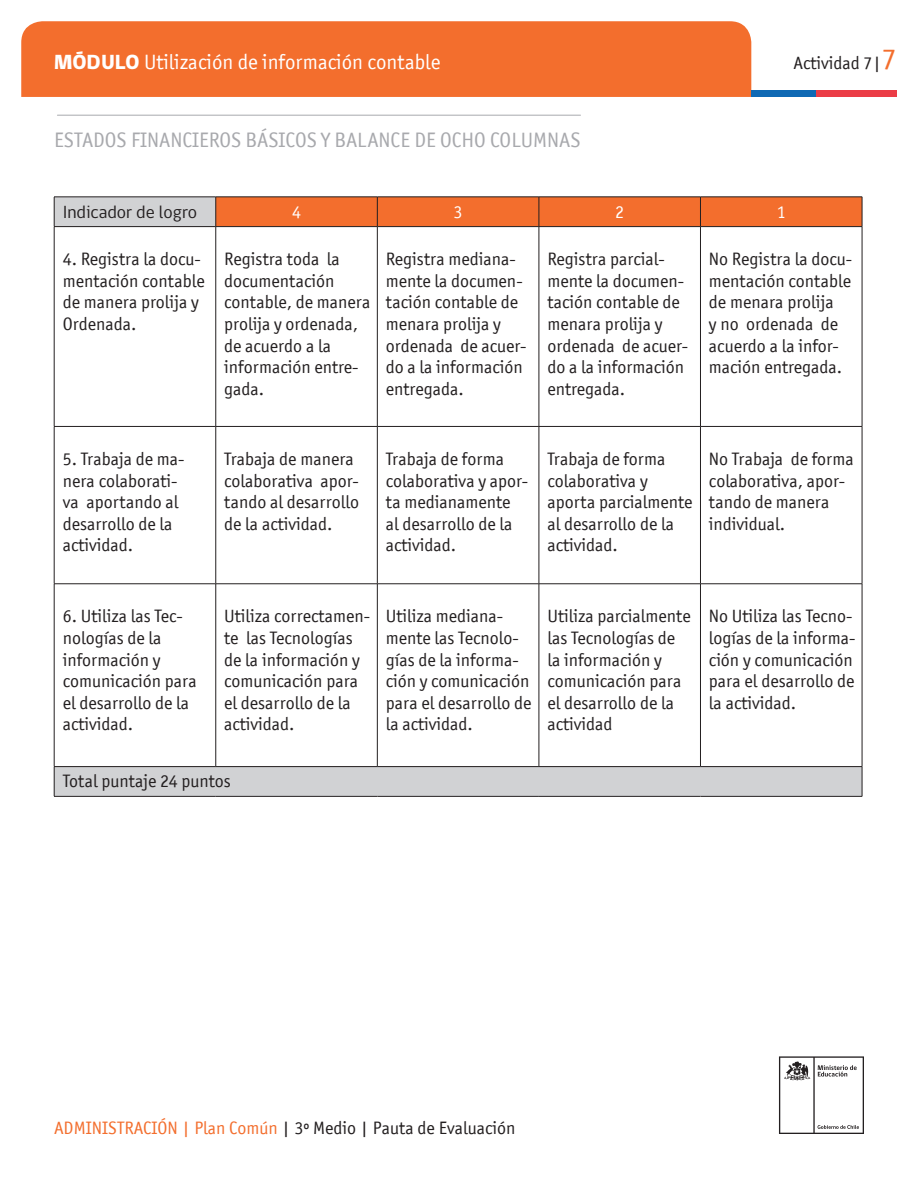
<style>
.page{position:relative;width:918px;height:1188px;background:#fff}
.page>*{position:absolute;margin:0;border:0;box-sizing:border-box;transform-origin:0 0}
.t1{font:21px "Officina San ITC";color:#a8a9ad}
.t2{font:21px "Officina San ITC";color:#fff}
.t3{font:18px/21.6px "Officina San ITC";color:#231f20}
.t4{font:18px "gob CL";color:#231f20}
.t5{font:18px "Officina San ITC";color:#fff}
.s1{font-family:"gob CL";font-weight:800}
.s2{font-size:30px;color:#f36e2d}
.s3{color:#f36e2d}
</style>
<div class="page">
<svg style="left:779px;top:1056px;width:85px;height:78px"></svg>
<div style="left:21px;top:21px;width:730px;height:76px;background:#f36e2d"></div>
<div style="left:751px;top:90px;width:65px;height:7px;background:#0f69b4"></div>
<div style="left:816px;top:90px;width:81px;height:7px;background:#eb3c46"></div>
<div style="left:54px;top:197px;width:162px;height:30px;background:#d1d2d4"></div>
<div style="left:54px;top:767px;width:808px;height:29px;background:#d1d2d4"></div>
<hr style="left:54px;top:197px;width:162px;height:1px;background:#231f20">
<svg style="left:54px;top:197px;width:1px;height:29px"></svg>
<div style="left:216px;top:197px;width:647px;height:30px;background:#f36e2d"></div>
<hr style="left:54px;top:226px;width:162px;height:1px;background:#231f20">
<hr style="left:216px;top:226px;width:161px;height:1px;background:#231f20">
<hr style="left:377px;top:226px;width:162px;height:1px;background:#231f20">
<hr style="left:539px;top:226px;width:161px;height:1px;background:#231f20">
<hr style="left:700px;top:226px;width:162px;height:1px;background:#231f20">
<hr style="left:54px;top:227px;width:1px;height:199px;background:#231f20">
<hr style="left:216px;top:227px;width:1px;height:199px;background:#231f20">
<hr style="left:377px;top:227px;width:1px;height:199px;background:#231f20">
<hr style="left:539px;top:227px;width:1px;height:199px;background:#231f20">
<hr style="left:700px;top:227px;width:1px;height:199px;background:#231f20">
<hr style="left:862px;top:227px;width:1px;height:199px;background:#231f20">
<hr style="left:54px;top:426px;width:162px;height:1px;background:#231f20">
<hr style="left:54px;top:427px;width:1px;height:157px;background:#231f20">
<hr style="left:216px;top:426px;width:161px;height:1px;background:#231f20">
<hr style="left:216px;top:427px;width:1px;height:157px;background:#231f20">
<hr style="left:377px;top:426px;width:162px;height:1px;background:#231f20">
<hr style="left:377px;top:427px;width:1px;height:157px;background:#231f20">
<hr style="left:539px;top:427px;width:1px;height:157px;background:#231f20">
<hr style="left:700px;top:427px;width:1px;height:157px;background:#231f20">
<hr style="left:862px;top:427px;width:1px;height:157px;background:#231f20">
<hr style="left:54px;top:584px;width:162px;height:1px;background:#231f20">
<hr style="left:54px;top:584px;width:1px;height:182px;background:#231f20">
<hr style="left:216px;top:584px;width:161px;height:1px;background:#231f20">
<hr style="left:216px;top:584px;width:1px;height:182px;background:#231f20">
<hr style="left:377px;top:584px;width:162px;height:1px;background:#231f20">
<hr style="left:377px;top:584px;width:1px;height:182px;background:#231f20">
<hr style="left:539px;top:584px;width:1px;height:182px;background:#231f20">
<hr style="left:700px;top:584px;width:1px;height:182px;background:#231f20">
<hr style="left:862px;top:584px;width:1px;height:182px;background:#231f20">
<hr style="left:700px;top:426px;width:162px;height:1px;background:#231f20">
<hr style="left:700px;top:584px;width:162px;height:1px;background:#231f20">
<hr style="left:539px;top:426px;width:161px;height:1px;background:#231f20">
<hr style="left:539px;top:584px;width:161px;height:1px;background:#231f20">
<hr style="left:54px;top:766px;width:162px;height:1px;background:#231f20">
<svg style="left:54px;top:767px;width:1px;height:29px"></svg>
<hr style="left:216px;top:766px;width:161px;height:1px;background:#231f20">
<hr style="left:377px;top:766px;width:162px;height:1px;background:#231f20">
<hr style="left:539px;top:766px;width:161px;height:1px;background:#231f20">
<hr style="left:700px;top:766px;width:162px;height:1px;background:#231f20">
<svg style="left:862px;top:767px;width:1px;height:29px"></svg>
<hr style="left:54px;top:796px;width:162px;height:1px;background:#231f20">
<hr style="left:216px;top:796px;width:161px;height:1px;background:#231f20">
<hr style="left:377px;top:796px;width:162px;height:1px;background:#231f20">
<hr style="left:539px;top:796px;width:161px;height:1px;background:#231f20">
<hr style="left:700px;top:796px;width:162px;height:1px;background:#231f20">
<hr style="left:57px;top:115px;width:524px;height:1px;background:#a8a9ad">
<p class="t2" style="left:54px;top:50px;width:388px"><span class="s1">MÓDULO</span> Utilización de información contable</p>
<p class="t3" style="left:794px;top:52px;width:105px">Actividad 7|<span class="s2">7</span></p>
<p class="t1" style="left:54px;top:128px;width:528px">ESTADOS FINANCIEROS BÁSICOS Y BALANCE DE OCHO COLUMNAS</p>
<p class="t4" style="left:63px;top:200px;width:136px">Indicador de logro</p>
<p class="t5" style="left:292px;top:202px;width:10px">4</p>
<p class="t5" style="left:454px;top:202px;width:10px">3</p>
<p class="t5" style="left:615px;top:202px;width:10px">2</p>
<p class="t5" style="left:777px;top:202px;width:10px">1</p>
<p class="t3" style="left:63px;top:248px;width:144px">4. Registra la docu&shy;mentación contable de manera prolija y<br>Ordenada.</p>
<p class="t3" style="left:224px;top:248px;width:148px">Registra toda la documentación contable, de manera prolija y ordenada, de acuerdo a la información entre&shy;gada.</p>
<p class="t3" style="left:386px;top:248px;width:142px">Registra mediana&shy;mente la documen&shy;tación contable de menara prolija y ordenada de acuer&shy;do a la información entregada.</p>
<p class="t3" style="left:547px;top:248px;width:142px">Registra parcial&shy;mente la documen&shy;tación contable de menara prolija y ordenada de acuer&shy;do a la información entregada.</p>
<p class="t3" style="left:709px;top:248px;width:145px">No Registra la docu&shy;mentación contable de menara prolija<br>y no ordenada de acuerdo a la infor&shy;mación entregada.</p>
<p class="t3" style="left:63px;top:448px;width:123px">5. Trabaja de ma&shy;nera colaborati&shy;va aportando al desarrollo de la actividad.</p>
<p class="t3" style="left:224px;top:448px;width:136px">Trabaja de manera colaborativa apor&shy;tando al desarrollo de la actividad.</p>
<p class="t3" style="left:386px;top:448px;width:144px">Trabaja de forma colaborativa y apor&shy;ta medianamente<br>al desarrollo de la actividad.</p>
<p class="t3" style="left:547px;top:448px;width:147px">Trabaja de forma colaborativa y aporta parcialmente al desarrollo de la actividad.</p>
<p class="t3" style="left:709px;top:448px;width:146px">No Trabaja de forma colaborativa, apor&shy;tando de manera individual.</p>
<p class="t3" style="left:63px;top:605px;width:136px">6. Utiliza las Tec&shy;nologías de la información y comunicación para el desarrollo de la actividad.</p>
<p class="t3" style="left:224px;top:605px;width:148px">Utiliza correctamen&shy;te las Tecnologías de la información y comunicación para el desarrollo de la actividad.</p>
<p class="t3" style="left:386px;top:605px;width:147px">Utiliza mediana&shy;mente las Tecnolo&shy;gías de la informa&shy;ción y comunicación para el desarrollo de la actividad.</p>
<p class="t3" style="left:547px;top:605px;width:145px">Utiliza parcialmente las Tecnologías de la información y comunicación para el desarrollo de la actividad</p>
<p class="t3" style="left:709px;top:605px;width:148px">No Utiliza las Tecno&shy;logías de la informa&shy;ción y comunicación para el desarrollo de la actividad.</p>
<p class="t3" style="left:63px;top:770px;width:170px">Total puntaje 24 puntos</p>
<p class="t3" style="left:54px;top:1117px;width:463px"><span class="s3">ADMINISTRACIÓN | Plan Común</span> | 3º Medio | Pauta de Evaluación</p>
</div>
